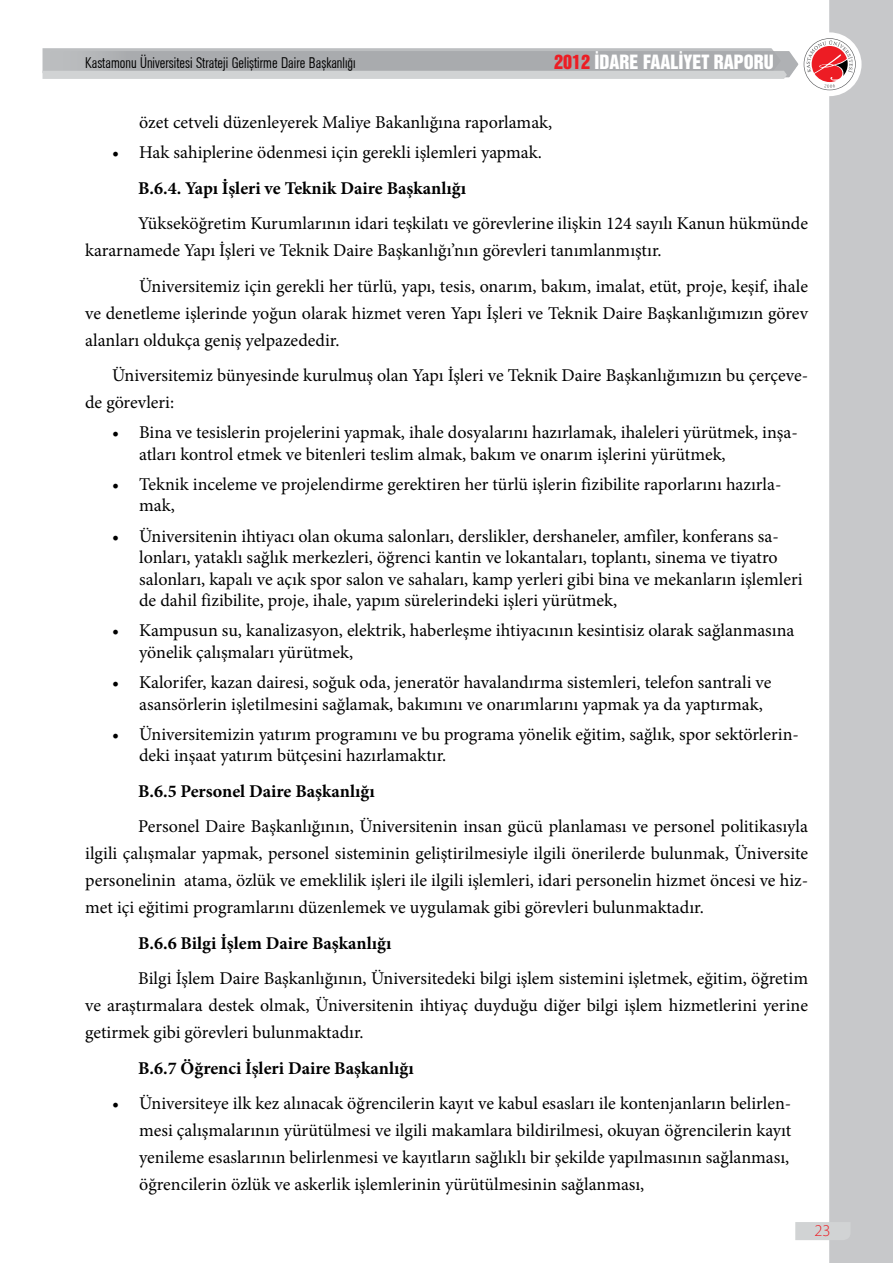
<style>
.page{position:relative;width:893px;height:1263px;background:#fff}
.page>*{position:absolute;margin:0;border:0;box-sizing:border-box;transform-origin:0 0}
.t1{font:18px/27px "Minion Pro";color:#000}
.t2{font:700 18px "Minion Pro";color:#000}
.t3{font:18px "Helvetica Inserat LT Std";color:#fff}
.t4{font:300 16.5px "Myriad Pro";color:#ed1c24}
.t5{font:15px "AG Buch Condensed BQ Light";color:#000}
.s1{color:#ed1d24}
</style>
<div class="page">
<div style="left:829px;top:0;width:64px;height:1263px;background:#c7c8ca"></div>
<svg style="left:43px;top:48px;width:755px;height:31px;background:#b7b9bb"></svg>
<svg style="left:804px;top:39px;width:51px;height:51px"></svg>
<svg style="left:806px;top:40px;width:47px;height:48px"></svg>
<svg style="left:795px;top:1222px;width:55px;height:18px"></svg>
<p class="t5" style="left:85px;top:55px;width:272px">Kastamonu Üniversitesi Strateji Geliştirme Daire Başkanlığı</p>
<p class="t3" style="left:554px;top:51px;width:221px"><span class="s1">2012</span> İDARE FAALİYET RAPORU</p>
<p class="t1" style="left:139px;top:109px;width:415px">özet cetveli düzenleyerek Maliye Bakanlığına raporlamak,</p>
<p class="t1" style="left:112px;top:139px;width:431px">• Hak sahiplerine ödenmesi için gerekli işlemleri yapmak.</p>
<p class="t2" style="left:138px;top:177px;width:329px">B.6.4. Yapı İşleri ve Teknik Daire Başkanlığı</p>
<p class="t1" style="left:85px;top:210px;width:724px;text-indent:53px">Yükseköğretim Kurumlarının idari teşkilatı ve görevlerine ilişkin 124 sayılı Kanun hükmünde kararnamede Yapı İşleri ve Teknik Daire Başkanlığı’nın görevleri tanımlanmıştır.</p>
<p class="t1" style="left:85px;top:272px;width:724px;text-align:justify;text-indent:54px">Üniversitemiz için gerekli her türlü, yapı, tesis, onarım, bakım, imalat, etüt, proje, keşif, ihale ve denetleme işlerinde yoğun olarak hizmet veren Yapı İşleri ve Teknik Daire Başkanlığımızın görev alanları oldukça geniş yelpazededir.</p>
<p class="t1" style="left:85px;top:362px;width:724px;text-indent:27px">Üniversitemiz bünyesinde kurulmuş olan Yapı İşleri ve Teknik Daire Başkanlığımızın bu çerçeve&shy;de görevleri:</p>
<p class="t1" style="left:139px;top:422px;width:660px;line-height:21.6px;text-indent:-27px">• Bina ve tesislerin projelerini yapmak, ihale dosyalarını hazırlamak, ihaleleri yürütmek, inşa&shy;atları kontrol etmek ve bitenleri teslim almak, bakım ve onarım işlerini yürütmek,</p>
<p class="t1" style="left:139px;top:473px;width:644px;line-height:21.6px;text-indent:-27px">• Teknik inceleme ve projelendirme gerektiren her türlü işlerin fizibilite raporlarını hazırla&shy;mak,</p>
<p class="t1" style="left:139px;top:525px;width:665px;line-height:21.6px;text-indent:-27px">• Üniversitenin ihtiyacı olan okuma salonları, derslikler, dershaneler, amfiler, konferans sa&shy;lonları, yataklı sağlık merkezleri, öğrenci kantin ve lokantaları, toplantı, sinema ve tiyatro salonları, kapalı ve açık spor salon ve sahaları, kamp yerleri gibi bina ve mekanların işlemleri de dahil fizibilite, proje, ihale, yapım sürelerindeki işleri yürütmek,</p>
<p class="t1" style="left:139px;top:620px;width:657px;line-height:21.6px;text-indent:-27px">• Kampusun su, kanalizasyon, elektrik, haberleşme ihtiyacının kesintisiz olarak sağlanmasına yönelik çalışmaları yürütmek,</p>
<p class="t1" style="left:139px;top:672px;width:634px;line-height:21.6px;text-indent:-27px">• Kalorifer, kazan dairesi, soğuk oda, jeneratör havalandırma sistemleri, telefon santrali ve asansörlerin işletilmesini sağlamak, bakımını ve onarımlarını yapmak ya da yaptırmak,</p>
<p class="t1" style="left:139px;top:723px;width:661px;line-height:21.6px;text-indent:-27px">• Üniversitemizin yatırım programını ve bu programa yönelik eğitim, sağlık, spor sektörlerin&shy;deki inşaat yatırım bütçesini hazırlamaktır.</p>
<p class="t2" style="left:138px;top:780px;width:238px">B.6.5 Personel Daire Başkanlığı</p>
<p class="t1" style="left:85px;top:813px;width:724px;text-align:justify;text-indent:53px">Personel Daire Başkanlığının, Üniversitenin insan gücü planlaması ve personel politikasıyla ilgili çalışmalar yapmak, personel sisteminin geliştirilmesiyle ilgili önerilerde bulunmak, Üniversite personelinin atama, özlük ve emeklilik işleri ile ilgili işlemleri, idari personelin hizmet öncesi ve hiz&shy;met içi eğitimi programlarını düzenlemek ve uygulamak gibi görevleri bulunmaktadır.</p>
<p class="t2" style="left:138px;top:932px;width:255px">B.6.6 Bilgi İşlem Daire Başkanlığı</p>
<p class="t1" style="left:85px;top:965px;width:724px;text-align:justify;text-indent:53px">Bilgi İşlem Daire Başkanlığının, Üniversitedeki bilgi işlem sistemini işletmek, eğitim, öğretim ve araştırmalara destek olmak, Üniversitenin ihtiyaç duyduğu diğer bilgi işlem hizmetlerini yerine getirmek gibi görevleri bulunmaktadır.</p>
<p class="t2" style="left:138px;top:1057px;width:277px">B.6.7 Öğrenci İşleri Daire Başkanlığı</p>
<p class="t1" style="left:139px;top:1090px;width:654px;text-align:justify;text-indent:-27px">• Üniversiteye ilk kez alınacak öğrencilerin kayıt ve kabul esasları ile kontenjanların belirlen&shy;mesi çalışmalarının yürütülmesi ve ilgili makamlara bildirilmesi, okuyan öğrencilerin kayıt yenileme esaslarının belirlenmesi ve kayıtların sağlıklı bir şekilde yapılmasının sağlanması, öğrencilerin özlük ve askerlik işlemlerinin yürütülmesinin sağlanması,</p>
<p class="t4" style="left:814px;top:1220px;width:18px">23</p>
</div>
